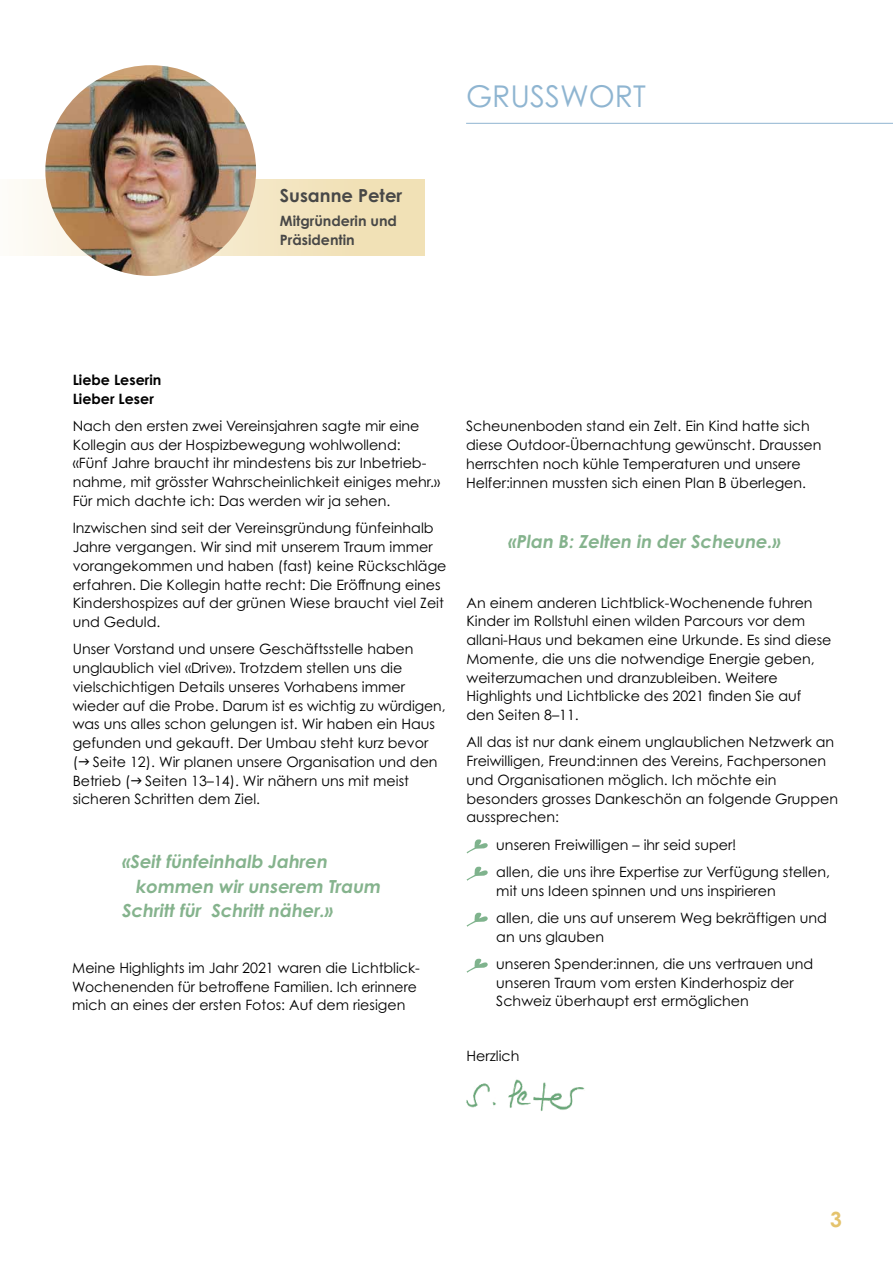
<style>
.page{position:relative;width:893px;height:1263px;background:#fff}
.page>*{position:absolute;margin:0;border:0;box-sizing:border-box;transform-origin:0 0}
.t1{font:30px "Century Gothic Pro";color:#8fb5d1}
.t2{font:700 21px "Century Gothic Pro";color:#e4c36d}
.t3{font:700 18px "Century Gothic Pro";color:#85b38d}
.t4{font:700 18px "Century Gothic Pro";color:#484847}
.t5{font:14.25px/18.8px "Century Gothic Pro";color:#000}
.t6{font:700 14.25px/19.5px "Century Gothic Pro";color:#484847}
.t7{font:700 14.25px/18.8px "Century Gothic Pro";color:#000}
</style>
<div class="page">
<hr style="left:466px;top:123px;width:427px;height:1px;background:#8fb5d1">
<svg style="left:21px;top:179px;width:404px;height:77px;background:#f3e6c5"></svg>
<img style="left:45px;top:65px;width:211px;height:211px;border-radius:105px">
<svg style="left:467px;top:839px;width:21px;height:14px"></svg>
<svg style="left:467px;top:867px;width:21px;height:14px"></svg>
<svg style="left:467px;top:913px;width:21px;height:14px"></svg>
<svg style="left:467px;top:959px;width:21px;height:14px"></svg>
<img style="left:466px;top:1079px;width:119px;height:32px">
<p class="t4" style="left:280px;top:184px;width:124px">Susanne Peter</p>
<p class="t6" style="left:280px;top:210px;width:119px">Mitgründerin und<br>Präsidentin</p>
<h1 class="t1" style="left:466px;top:78px;width:181px">GRUSSWORT</h1>
<p class="t7" style="left:73px;top:370px;width:90px">Liebe Leserin<br>Lieber Leser</p>
<p class="t5" style="left:73px;top:416px;width:369px">Nach den ersten zwei Vereinsjahren sagte mir eine Kollegin aus der Hospizbewegung wohlwollend:<br>«Fünf Jahre braucht ihr mindestens bis zur Inbetrieb&shy;nahme, mit grösster Wahrscheinlichkeit einiges mehr.» Für mich dachte ich: Das werden wir ja sehen.</p>
<p class="t5" style="left:73px;top:519px;width:375px">Inzwischen sind seit der Vereinsgründung fünfeinhalb Jahre vergangen. Wir sind mit unserem Traum immer vorangekommen und haben (fast) keine Rückschläge erfahren. Die Kollegin hatte recht: Die Eröffnung eines Kindershospizes auf der grünen Wiese braucht viel Zeit und Geduld.</p>
<p class="t5" style="left:73px;top:640px;width:374px">Unser Vorstand und unsere Geschäftsstelle haben unglaublich viel «Drive». Trotzdem stellen uns die vielschichtigen Details unseres Vorhabens immer wieder auf die Probe. Darum ist es wichtig zu würdigen, was uns alles schon gelungen ist. Wir haben ein Haus gefunden und gekauft. Der Umbau steht kurz bevor<br>( Seite 12). Wir planen unsere Organisation und den Betrieb ( Seiten 13–14). Wir nähern uns mit meist sicheren Schritten dem Ziel.</p>
<p class="t3" style="left:121px;top:851px;width:210px">«Seit fünfeinhalb Jahren</p>
<p class="t3" style="left:135px;top:875px;width:250px">kommen wir unserem Traum</p>
<p class="t3" style="left:121px;top:899px;width:216px">Schritt für Schritt näher.»</p>
<p class="t5" style="left:72px;top:958px;width:349px">Meine Highlights im Jahr 2021 waren die Lichtblick-<br>Wochenenden für betroffene Familien. Ich erinnere mich an eines der ersten Fotos: Auf dem riesigen</p>
<p class="t5" style="left:466px;top:417px;width:357px">Scheunenboden stand ein Zelt. Ein Kind hatte sich diese Outdoor-Übernachtung gewünscht. Draussen herrschten noch kühle Temperaturen und unsere Helfer:innen mussten sich einen Plan B überlegen.</p>
<p class="t3" style="left:508px;top:531px;width:277px">«Plan B: Zelten in der Scheune.»</p>
<p class="t5" style="left:467px;top:593px;width:366px">An einem anderen Lichtblick-Wochenende fuhren Kinder im Rollstuhl einen wilden Parcours vor dem allani-Haus und bekamen eine Urkunde. Es sind diese Momente, die uns die notwendige Energie geben, weiterzumachen und dranzubleiben. Weitere Highlights und Lichtblicke des 2021 finden Sie auf den Seiten 8–11.</p>
<p class="t5" style="left:467px;top:733px;width:373px">All das ist nur dank einem unglaublichen Netzwerk an Freiwilligen, Freund:innen des Vereins, Fachpersonen und Organisationen möglich. Ich möchte ein besonders grosses Dankeschön an folgende Gruppen aussprechen:</p>
<p class="t5" style="left:496px;top:831px;width:335px;line-height:27.3px">unseren Freiwilligen – ihr seid super!<br>allen, die uns ihre Expertise zur Verfügung stellen,</p>
<p class="t5" style="left:496px;top:877px;width:332px;line-height:27.3px">mit uns Ideen spinnen und uns inspirieren<br>allen, die uns auf unserem Weg bekräftigen und</p>
<p class="t5" style="left:496px;top:923px;width:319px;line-height:27.3px">an uns glauben<br>unseren Spender:innen, die uns vertrauen und</p>
<p class="t5" style="left:496px;top:973px;width:299px">unseren Traum vom ersten Kinderhospiz der<br>Schweiz überhaupt erst ermöglichen</p>
<p class="t5" style="left:467px;top:1046px;width:54px">Herzlich</p>
<h2 class="t2" style="left:830px;top:1206px;width:13px">3</h2>
</div>
